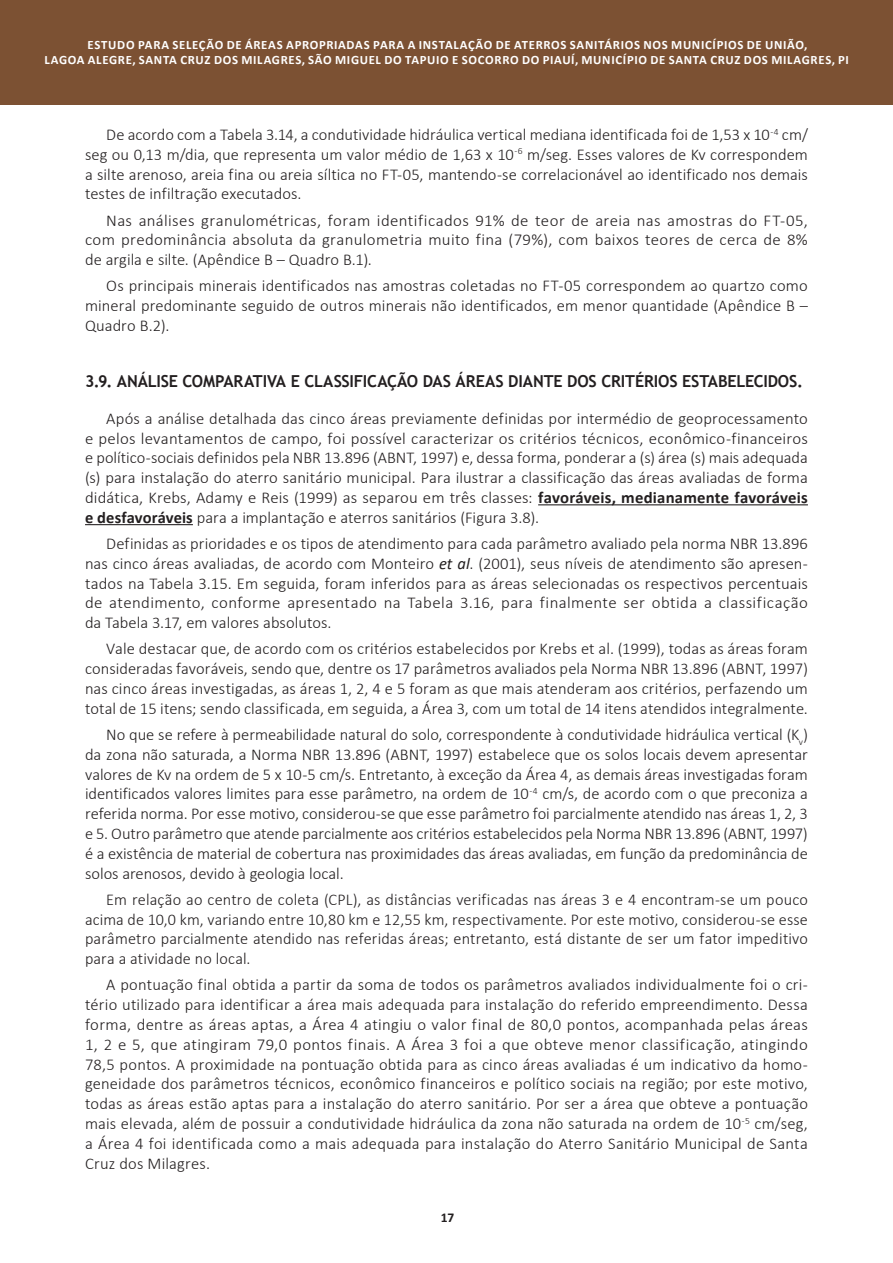
<style>
.page{position:relative;width:893px;height:1263px;background:#fff}
.page>*{position:absolute;margin:0;border:0;box-sizing:border-box;transform-origin:0 0}
.t1{font:300 16.5px/19.8px "Calibri";letter-spacing:.005em;color:#231f20;text-align:justify}
.t2{font:700 16.5px "Trebuchet MS";letter-spacing:-.01em;color:#231f20}
.t3{font:700 13.5px "Calibri";color:#231f20}
.t4{font:700 12.75px/15.3px "Calibri";letter-spacing:.05em;color:#fff;text-align:center}
.s1{font-weight:700}
.s2{font-weight:400;font-style:italic}
</style>
<div class="page">
<div style="left:0;top:0;width:893px;height:105px;background:#7c5133"></div>
<hr style="left:538px;top:504px;width:270px;height:1px;background:#231f20">
<hr style="left:85px;top:524px;width:108px;height:1px;background:#231f20">
<p class="t4" style="left:44px;top:37px;width:806px">ESTUDO PARA SELEÇÃO DE ÁREAS APROPRIADAS PARA A INSTALAÇÃO DE ATERROS SANITÁRIOS NOS MUNICÍPIOS DE UNIÃO,<br>LAGOA ALEGRE, SANTA CRUZ DOS MILAGRES, SÃO MIGUEL DO TAPUIO E SOCORRO DO PIAUÍ, MUNICÍPIO DE SANTA CRUZ DOS MILAGRES, PI</p>
<p class="t1" style="left:85px;top:124px;width:724px;text-indent:21px">De acordo com a Tabela 3.14, a condutividade hidráulica vertical mediana identificada foi de 1,53 x 10<sup>-4</sup> cm/ seg ou 0,13 m/dia, que representa um valor médio de 1,63 x 10<sup>-6</sup> m/seg. Esses valores de Kv correspondem a silte arenoso, areia fina ou areia síltica no FT-05, mantendo-se correlacionável ao identificado nos demais testes de infiltração executados.</p>
<p class="t1" style="left:85px;top:210px;width:724px;text-indent:21px">Nas análises granulométricas, foram identificados 91% de teor de areia nas amostras do FT-05, com predominância absoluta da granulometria muito fina (79%), com baixos teores de cerca de 8% de argila e silte. (Apêndice B – Quadro B.1).</p>
<p class="t1" style="left:85px;top:276px;width:724px;text-indent:21px">Os principais minerais identificados nas amostras coletadas no FT-05 correspondem ao quartzo como mineral predominante seguido de outros minerais não identificados, em menor quantidade (Apêndice B – Quadro B.2).</p>
<p class="t2" style="left:85px;top:371px;width:719px">3.9. ANÁLISE COMPARATIVA E CLASSIFICAÇÃO DAS ÁREAS DIANTE DOS CRITÉRIOS ESTABELECIDOS.</p>
<p class="t1" style="left:85px;top:408px;width:724px;text-indent:21px">Após a análise detalhada das cinco áreas previamente definidas por intermédio de geoprocessamento e pelos levantamentos de campo, foi possível caracterizar os critérios técnicos, econômico-financeiros e político-sociais definidos pela NBR 13.896 (ABNT, 1997) e, dessa forma, ponderar a (s) área (s) mais adequada (s) para instalação do aterro sanitário municipal. Para ilustrar a classificação das áreas avaliadas de forma didática, Krebs, Adamy e Reis (1999) as separou em três classes׃ <span class="s1">favoráveis, medianamente favoráveis e desfavoráveis</span> para a implantação e aterros sanitários (Figura 3.8).</p>
<p class="t1" style="left:85px;top:533px;width:724px;text-indent:21px">Definidas as prioridades e os tipos de atendimento para cada parâmetro avaliado pela norma NBR 13.896 nas cinco áreas avaliadas, de acordo com Monteiro <span class="s2">et al</span>. (2001), seus níveis de atendimento são apresen&shy;tados na Tabela 3.15. Em seguida, foram inferidos para as áreas selecionadas os respectivos percentuais de atendimento, conforme apresentado na Tabela 3.16, para finalmente ser obtida a classificação da Tabela 3.17, em valores absolutos.</p>
<p class="t1" style="left:85px;top:639px;width:724px;text-indent:21px">Vale destacar que, de acordo com os critérios estabelecidos por Krebs et al. (1999), todas as áreas foram consideradas favoráveis, sendo que, dentre os 17 parâmetros avaliados pela Norma NBR 13.896 (ABNT, 1997) nas cinco áreas investigadas, as áreas 1, 2, 4 e 5 foram as que mais atenderam aos critérios, perfazendo um total de 15 itens; sendo classificada, em seguida, a Área 3, com um total de 14 itens atendidos integralmente.</p>
<p class="t1" style="left:85px;top:724px;width:724px;text-indent:21px">No que se refere à permeabilidade natural do solo, correspondente à condutividade hidráulica vertical (K<sub>v</sub>) da zona não saturada, a Norma NBR 13.896 (ABNT, 1997) estabelece que os solos locais devem apresentar valores de Kv na ordem de 5 x 10-5 cm/s. Entretanto, à exceção da Área 4, as demais áreas investigadas foram identificados valores limites para esse parâmetro, na ordem de 10<sup>-4</sup> cm/s, de acordo com o que preconiza a referida norma. Por esse motivo, considerou-se que esse parâmetro foi parcialmente atendido nas áreas 1, 2, 3 e 5. Outro parâmetro que atende parcialmente aos critérios estabelecidos pela Norma NBR 13.896 (ABNT, 1997) é a existência de material de cobertura nas proximidades das áreas avaliadas, em função da predominância de solos arenosos, devido à geologia local.</p>
<p class="t1" style="left:85px;top:889px;width:724px;text-indent:21px">Em relação ao centro de coleta (CPL), as distâncias verificadas nas áreas 3 e 4 encontram-se um pouco acima de 10,0 km, variando entre 10,80 km e 12,55 km, respectivamente. Por este motivo, considerou-se esse parâmetro parcialmente atendido nas referidas áreas; entretanto, está distante de ser um fator impeditivo para a atividade no local.</p>
<p class="t1" style="left:85px;top:975px;width:724px;text-indent:21px">A pontuação final obtida a partir da soma de todos os parâmetros avaliados individualmente foi o cri&shy;tério utilizado para identificar a área mais adequada para instalação do referido empreendimento. Dessa forma, dentre as áreas aptas, a Área 4 atingiu o valor final de 80,0 pontos, acompanhada pelas áreas 1, 2 e 5, que atingiram 79,0 pontos finais. A Área 3 foi a que obteve menor classificação, atingindo 78,5 pontos. A proximidade na pontuação obtida para as cinco áreas avaliadas é um indicativo da homo&shy;geneidade dos parâmetros técnicos, econômico financeiros e político sociais na região; por este motivo, todas as áreas estão aptas para a instalação do aterro sanitário. Por ser a área que obteve a pontuação mais elevada, além de possuir a condutividade hidráulica da zona não saturada na ordem de 10<sup>-5</sup> cm/seg, a Área 4 foi identificada como a mais adequada para instalação do Aterro Sanitário Municipal de Santa Cruz dos Milagres.</p>
<p class="t3" style="left:441px;top:1208px;width:15px">17</p>
</div>
